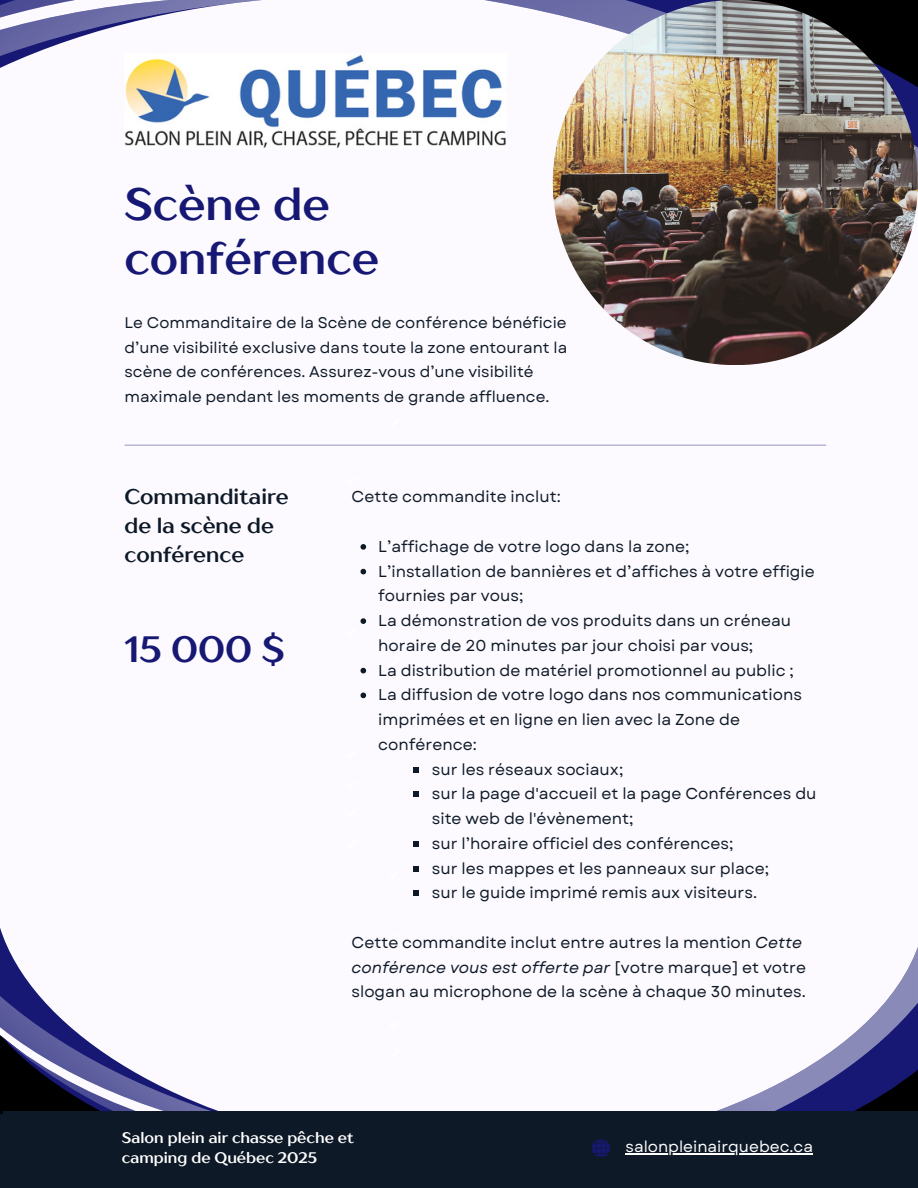
<style>
.page{position:relative;width:918px;height:1188px;background:#fcfaff}
.page>*{position:absolute;margin:0;border:0;box-sizing:border-box;transform-origin:0 0}
.t1{font:700 45.15px/54px "TT Drugs";color:#171874}
.t2{font:700 36.45px "TT Drugs";color:#171874}
.t3{font:700 21.3px/29.2px "TT Drugs";color:#0e1927}
.t4{font:700 19.8px "TT Drugs";color:#fff}
.t5{font:15.75px/24.8px "Garet";color:#0e1927}
.t6{font:15.6px "Garet";color:#fff}
.t7{font:15.45px/24.8px "Garet";color:#0e1927}
.t8{font:700 15.3px/20.2px "TT Drugs";color:#fff}
.s1{font-style:italic}
</style>
<div class="page">
<svg style="left:716px;top:947px;width:202px;height:164px"></svg>
<svg style="left:0;top:928px;width:40px;height:68px"></svg>
<svg style="left:0;top:996px;width:218px;height:118px"></svg>
<hr style="left:124px;top:445px;width:702px;height:1px;background:#171874">
<div style="left:3px;top:1111px;width:915px;height:77px;background:#0e1927"></div>
<svg style="left:485px;top:0;width:433px;height:340px"></svg>
<svg style="left:0;top:0;width:262px;height:68px"></svg>
<img style="left:553px;top:0;width:365px;height:365px;border-radius:50%">
<img style="left:124px;top:54px;width:383px;height:95px">
<svg style="left:361px;top:544px;width:5px;height:6px"></svg>
<svg style="left:361px;top:569px;width:5px;height:5px"></svg>
<svg style="left:360px;top:618px;width:6px;height:6px"></svg>
<svg style="left:361px;top:668px;width:5px;height:5px"></svg>
<svg style="left:361px;top:693px;width:5px;height:5px"></svg>
<svg style="left:413px;top:767px;width:6px;height:5px"></svg>
<svg style="left:413px;top:792px;width:6px;height:5px"></svg>
<svg style="left:413px;top:841px;width:6px;height:6px"></svg>
<svg style="left:413px;top:866px;width:6px;height:5px"></svg>
<svg style="left:413px;top:891px;width:6px;height:5px"></svg>
<div style="left:0;top:1114px;width:918px;height:74px;background:#0e1927"></div>
<svg style="left:592px;top:1139px;width:221px;height:18px"></svg>
<hr style="left:626px;top:1153px;width:187px;height:1px;background:#fff">
<p class="t1" style="left:124px;top:177px;width:256px">Scène de conférence</p>
<p class="t7" style="left:124px;top:310px;width:444px">Le Commanditaire de la Scène de conférence bénéficie d’une visibilité exclusive dans toute la zone entourant la scène de conférences. Assurez-vous d’une visibilité maximale pendant les moments de grande affluence.</p>
<p class="t3" style="left:124px;top:481px;width:166px">Commanditaire de la scène de conférence</p>
<p class="t2" style="left:124px;top:627px;width:162px">15 000 $</p>
<h1 class="t5" style="left:352px;top:485px;width:211px">Cette commandite inclut:</h1>
<p class="t5" style="left:378px;top:534px;width:313px">L’affichage de votre logo dans la zone;</p>
<p class="t5" style="left:378px;top:559px;width:438px">L’installation de bannières et d’affiches à votre effigie fournies par vous;</p>
<p class="t5" style="left:378px;top:608px;width:414px">La démonstration de vos produits dans un créneau horaire de 20 minutes par jour choisi par vous;</p>
<p class="t5" style="left:378px;top:658px;width:417px">La distribution de matériel promotionnel au public ;</p>
<h3 class="t5" style="left:378px;top:683px;width:425px">La diffusion de votre logo dans nos communications imprimées et en ligne en lien avec la Zone de conférence:</h3>
<h2 class="t5" style="left:432px;top:757px;width:193px">sur les réseaux sociaux;</h2>
<p class="t5" style="left:432px;top:782px;width:386px">sur la page d'accueil et la page Conférences du site web de l'évènement;</p>
<p class="t5" style="left:432px;top:831px;width:303px">sur l’horaire officiel des conférences;</p>
<p class="t5" style="left:432px;top:856px;width:339px">sur les mappes et les panneaux sur place;</p>
<p class="t5" style="left:432px;top:881px;width:327px">sur le guide imprimé remis aux visiteurs.</p>
<p class="t5" style="left:352px;top:930px;width:456px">Cette commandite inclut entre autres la mention <span class="s1">Cette conférence vous est offerte par</span> [votre marque] et votre slogan au microphone de la scène à chaque 30 minutes.</p>
<p class="t8" style="left:122px;top:1127px;width:233px">Salon plein air chasse pêche et camping de Québec 2025</p>
<p class="t6" style="left:626px;top:1136px;width:189px">salonpleinairquebec.ca</p>
<p class="t4" style="left:123px;top:1136px;width:160px">Contact Us Now</p>
<p class="t6" style="left:639px;top:1137px;width:109px">123-456-7890</p>
</div>
